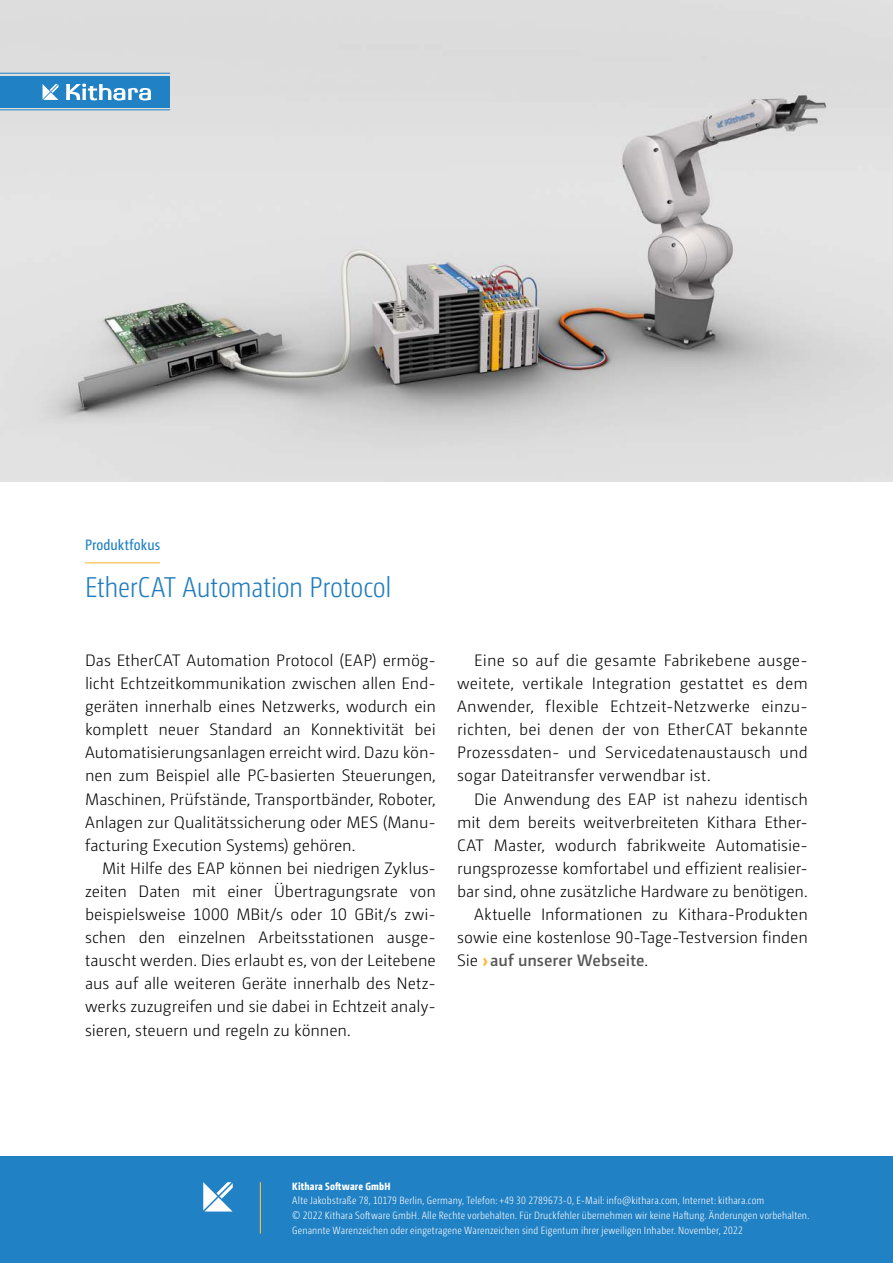
<style>
.page{position:relative;width:893px;height:1263px;background:#fff}
.page>*{position:absolute;margin:0;border:0;box-sizing:border-box;transform-origin:0 0}
.t1{font:300 28.5px "Camingo Dos Pro Cd";letter-spacing:-.01em;color:#207dbf}
.t2{font:300 16.5px/23.1px "Camingo Dos Pro";color:#000;text-align:justify}
.t3{font:600 16.5px "Camingo Dos Pro";color:#565655}
.t4{font:15px "Camingo Dos Pro Cd";letter-spacing:.01em;color:#2081c4}
.t5{font:300 10.5px/14.7px "Camingo Dos Pro Cd";letter-spacing:.015em;color:#fff}
.t6{font:800 10.5px "Camingo Dos Pro Cd";letter-spacing:.02em;color:#fff}
.s1{font-weight:300;color:#000}
.s2{font-weight:800;color:#fbbc41}
</style>
<div class="page">
<div style="left:0;top:1157px;width:893px;height:106px;background:#2081c4"></div>
<hr style="left:260px;top:1182px;width:1px;height:51px;background:#fbbc41">
<svg style="left:203px;top:1182px;width:30px;height:29px"></svg>
<hr style="left:85px;top:562px;width:75px;height:1px;background:#fbbc41">
<img style="left:0;top:0;width:893px;height:481px">
<div style="left:0;top:76px;width:170px;height:31px;background:#2081c4"></div>
<svg style="left:66px;top:84px;width:85px;height:16px"></svg>
<svg style="left:43px;top:84px;width:16px;height:16px"></svg>
<hr style="left:0;top:73px;width:170px;height:1px;background:#2081c4">
<hr style="left:0;top:109px;width:170px;height:1px;background:#2081c4">
<p class="t4" style="left:85px;top:536px;width:76px">Produktfokus</p>
<h1 class="t1" style="left:85px;top:570px;width:308px">EtherCAT Automation Protocol</h1>
<p class="t2" style="left:85px;top:649px;width:352px">Das EtherCAT Automation Protocol (EAP) ermög&shy;licht Echtzeitkommunikation zwischen allen End&shy;geräten innerhalb eines Netzwerks, wodurch ein komplett neuer Standard an Konnektivität bei Automatisierungsanlagen erreicht wird. Dazu kön&shy;nen zum Beispiel alle PC- basierten Steuerungen, Maschinen, Prüfstände, Transportbänder, Roboter, Anlagen zur Qualitätssicherung oder MES (Manu&shy;facturing Execution Systems) gehören.</p>
<p class="t2" style="left:85px;top:856px;width:352px;text-indent:17px">Mit Hilfe des EAP können bei niedrigen Zyklus&shy;zeiten Daten mit einer Übertragungsrate von beispielsweise 1000 MBit/s oder 10 GBit/s zwi&shy;schen den einzelnen Arbeitsstationen ausge&shy;tauscht werden. Dies erlaubt es, von der Leitebene aus auf alle weiteren Geräte innerhalb des Netz&shy;werks zuzugreifen und sie dabei in Echtzeit analy&shy;sieren, steuern und regeln zu können.</p>
<p class="t2" style="left:457px;top:649px;width:352px;text-indent:17px">Eine so auf die gesamte Fabrikebene ausge&shy;weitete, vertikale Integration gestattet es dem Anwender, flexible Echtzeit- Netzwerke einzu&shy;richten, bei denen der von EtherCAT bekannte Prozessdaten- und Servicedatenaustausch und sogar Dateitransfer verwendbar ist.</p>
<p class="t2" style="left:474px;top:787px;width:335px">Die Anwendung des EAP ist nahezu identisch</p>
<p class="t2" style="left:457px;top:810px;width:352px">mit dem bereits weitverbreiteten Kithara Ether-</p>
<p class="t2" style="left:457px;top:833px;width:352px">CAT Master, wodurch fabrikweite Automatisie-</p>
<p class="t2" style="left:457px;top:856px;width:352px">rungsprozesse komfortabel und effizient realisier-</p>
<p class="t2" style="left:457px;top:880px;width:352px">bar sind, ohne zusätzliche Hardware zu benötigen.</p>
<p class="t2" style="left:474px;top:903px;width:335px">Aktuelle Informationen zu Kithara- Produkten</p>
<p class="t2" style="left:457px;top:926px;width:352px">sowie eine kostenlose 90-Tage-Testversion finden</p>
<p class="t3" style="left:457px;top:951px;width:193px"><span class="s1">Sie</span> <span class="s2">›</span>auf unserer Webseite<span class="s1">.</span></p>
<p class="t6" style="left:292px;top:1179px;width:100px">Kithara Software GmbH</p>
<p class="t5" style="left:292px;top:1193px;width:519px">Alte Jakobstraße 78, 10179 Berlin, Germany, Telefon: +49 30 2789673-0, E-Mail: info@kithara.com, Internet: kithara.com<br>© 2022 Kithara Software GmbH. Alle Rechte vorbehalten. Für Druckfehler übernehmen wir keine Haftung. Änderungen vorbehalten.<br>Genannte Warenzeichen oder eingetragene Warenzeichen sind Eigentum ihrer jeweiligen Inhaber. November, 2022</p>
</div>
